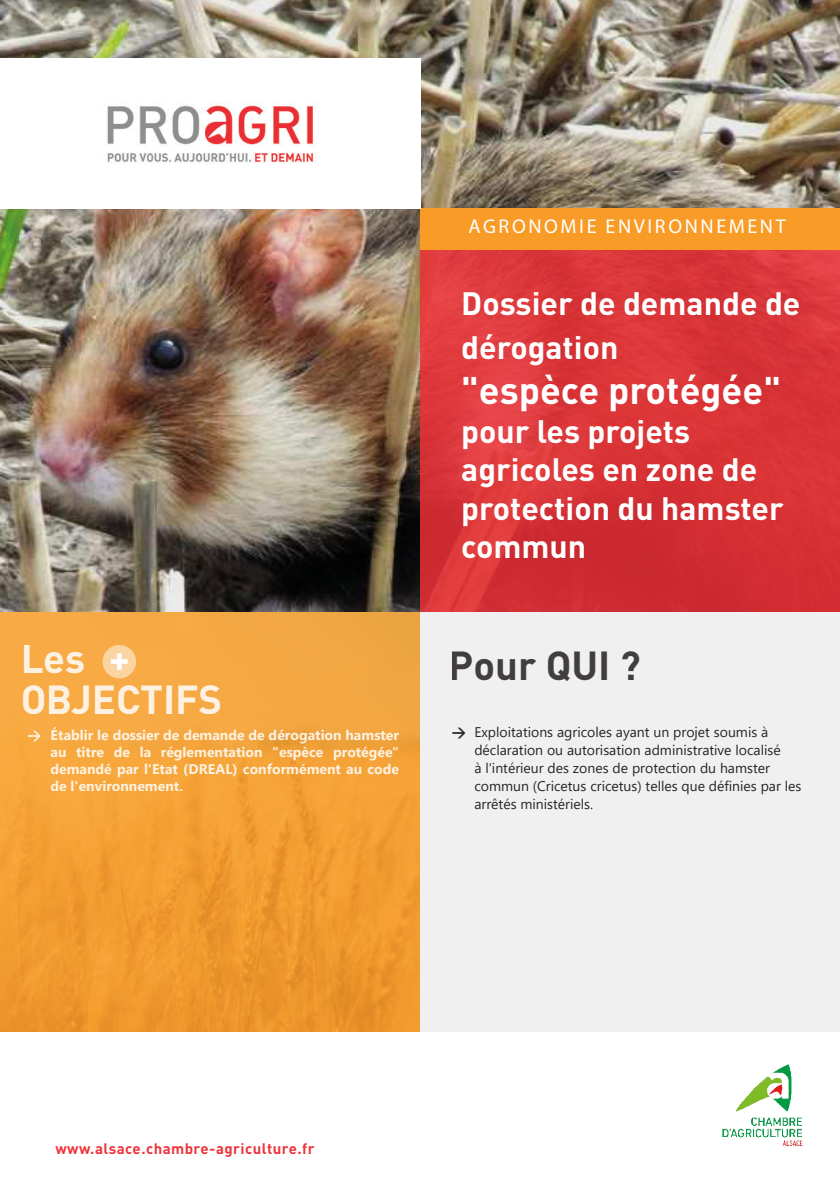
<style>
.page{position:relative;width:840px;height:1191px;background:#fff}
.page>*{position:absolute;margin:0;border:0;box-sizing:border-box;transform-origin:0 0}
.t1{font:700 40px/40px "DIN";color:#fff}
.t2{font:700 40px "DIN";color:#231f20}
.t3{font:700 38px "DIN";color:#fff}
.t4{font:700 37.8px "DIN";color:#fff}
.t5{font:700 32px/43.2px "DIN";color:#fff}
.t6{font:20px "Myriad Pro";letter-spacing:.13em;color:#fff}
.t7{font:700 15px "DIN";letter-spacing:.03em;color:#ee343b}
.t8{font:14px/18px "Segoe UI";color:#000}
.t9{font:700 14px/16.8px "Segoe UI";color:#fff;text-align:justify}
.s1{font-family:"DIN"}
.s2{font-family:"DIN";font-weight:700}
</style>
<div class="page">
<img style="left:0;top:0;width:839px;height:612px">
<svg style="left:420px;top:250px;width:419px;height:362px;background:#d83438"></svg>
<div style="left:0;top:612px;width:420px;height:419px;background:linear-gradient(to bottom,#f7ac47,#ed9527)"></div>
<div style="left:102px;top:645px;width:34px;height:33px;background:#fad4a1;border-radius:50%"></div>
<div style="left:420px;top:612px;width:419px;height:419px;background:#f0f0f0"></div>
<div style="left:420px;top:209px;width:419px;height:41px;background:#f89c27"></div>
<div style="left:0;top:58px;width:420px;height:151px;background:#fff"></div>
<img style="left:107px;top:104px;width:206px;height:59px">
<img style="left:722px;top:1064px;width:81px;height:83px">
<h1 class="t1" style="left:20px;top:637px;width:203px">Les<br>OBJECTIFS</h1>
<p class="t4" style="left:109px;top:633px;width:22px">+</p>
<p class="t9" style="left:50px;top:725px;width:350px;text-indent:-23px"><span class="s1">&gt;</span> Établir le dossier de demande de dérogation hamster au titre de la réglementation "espèce protégée" demandé par l'Etat (DREAL) conformément au code de l'environnement.</p>
<p class="t6" style="left:468px;top:214px;width:318px">AGRONOMIE ENVIRONNEMENT</p>
<p class="t5" style="left:461px;top:281px;width:340px">Dossier de demande de dérogation</p>
<p class="t3" style="left:461px;top:366px;width:321px">"espèce protégée"</p>
<p class="t5" style="left:461px;top:408px;width:230px">pour les projets</p>
<p class="t5" style="left:461px;top:446px;width:297px">agricoles en zone de</p>
<p class="t5" style="left:461px;top:487px;width:324px;line-height:38.4px">protection du hamster commun</p>
<h1 class="t2" style="left:448px;top:639px;width:193px">Pour QUI ?</h1>
<p class="t8" style="left:474px;top:722px;width:328px;text-indent:-23px"><span class="s2">&gt;</span> Exploitations agricoles ayant un projet soumis à déclaration ou autorisation administrative localisé<br>à l'intérieur des zones de protection du hamster commun (Cricetus cricetus) telles que définies par les arrêtés ministériels.</p>
<p class="t7" style="left:55px;top:1138px;width:260px">www.alsace.chambre-agriculture.fr</p>
</div>
